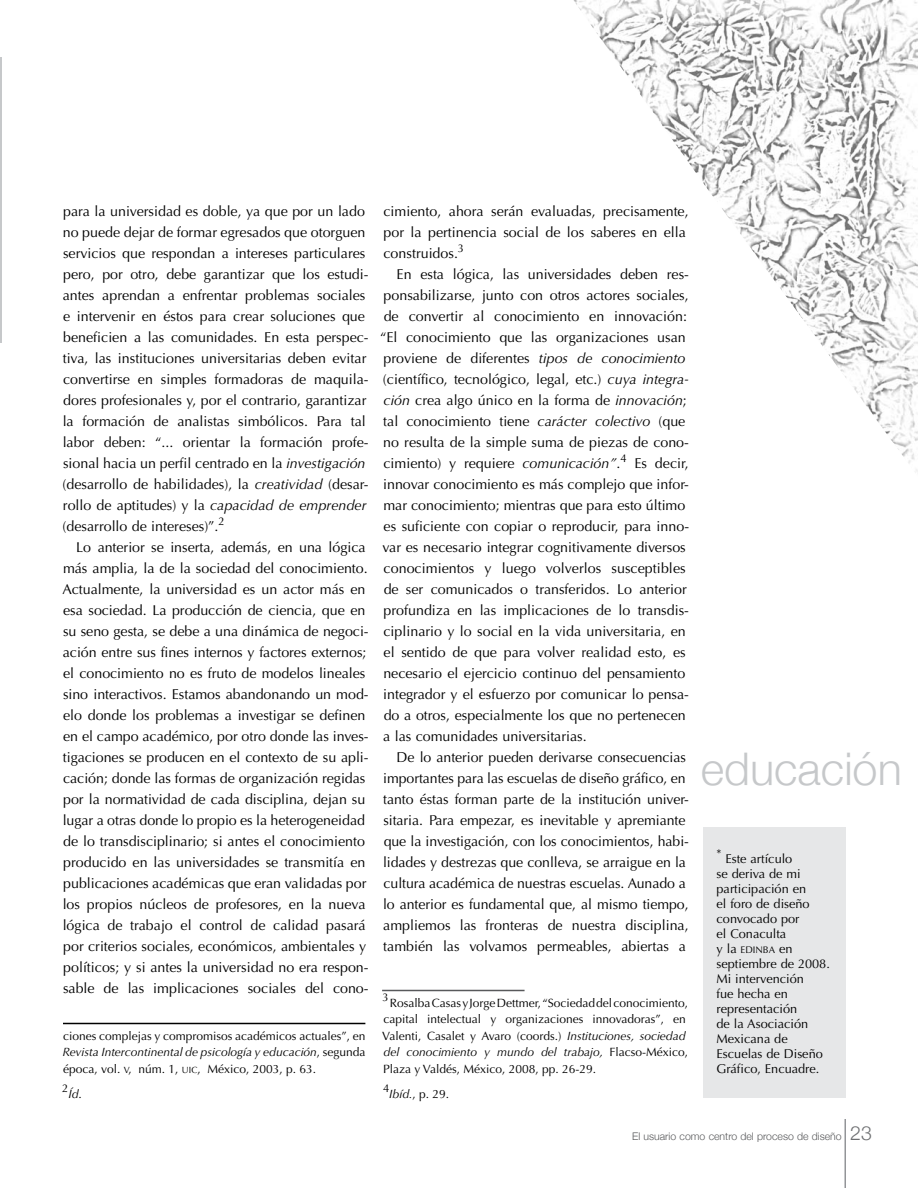
<style>
.page{position:relative;width:918px;height:1188px;background:#fff}
.page>*{position:absolute;margin:0;border:0;box-sizing:border-box;transform-origin:0 0}
.t1{font:300 45px "Helvetica Neue";color:#c6c8ca}
.t2{font:14.25px "Optima LT Std";color:#000}
.t3{font:12.75px/15px "Optima LT Std";color:#000}
.t4{font:12px/16.5px "Optima LT Std";color:#000;text-align:justify}
.t5{font:italic 12px "Optima LT Std";color:#000}
.t6{font:11.25px "Optima LT Std";color:#000}
.t7{font:300 10.5px "Helvetica Neue";color:#58595b}
.t8{font:9.6px "Optima LT Std";color:#000}
.s1{font-style:italic}
.s2{font-size:9px}
.s3{font-style:normal}
.s4{font-size:12.75px}
.s5{font-size:19.5px;color:#6d6f71}
</style>
<div class="page">
<hr style="left:844px;top:1119px;width:2px;height:69px;background:#939598">
<hr style="left:63px;top:1023px;width:302px;height:1px;background:#000">
<hr style="left:382px;top:990px;width:143px;height:1px;background:#58595b">
<img style="left:573px;top:0;width:345px;height:472px">
<div style="left:704px;top:827px;width:142px;height:271px;background:#e6e7e8"></div>
<hr style="left:0;top:57px;width:2px;height:286px;background:#c6c8ca">
<p class="t2" style="left:63px;top:203px;width:303px">para la universidad es doble, ya que por un lado</p>
<p class="t2" style="left:63px;top:224px;width:304px">no puede dejar de formar egresados que otorguen</p>
<p class="t2" style="left:63px;top:245px;width:304px">servicios que respondan a intereses particulares</p>
<p class="t2" style="left:63px;top:266px;width:307px">pero, por otro, debe garantizar que los estudi-</p>
<p class="t2" style="left:63px;top:287px;width:304px">antes aprendan a enfrentar problemas sociales</p>
<p class="t2" style="left:63px;top:308px;width:303px">e intervenir en éstos para crear soluciones que</p>
<p class="t2" style="left:63px;top:329px;width:307px">beneficien a las comunidades. En esta perspec-</p>
<p class="t2" style="left:63px;top:350px;width:305px">tiva, las instituciones universitarias deben evitar</p>
<p class="t2" style="left:63px;top:371px;width:307px">convertirse en simples formadoras de maquila-</p>
<p class="t2" style="left:63px;top:392px;width:305px">dores profesionales y, por el contrario, garantizar</p>
<p class="t2" style="left:63px;top:413px;width:305px">la formación de analistas simbólicos. Para tal</p>
<p class="t2" style="left:63px;top:434px;width:307px">labor deben: “... orientar la formación profe-</p>
<p class="t2" style="left:63px;top:455px;width:304px">sional hacia un perfil centrado en la <span class="s1">investigación</span></p>
<p class="t2" style="left:63px;top:476px;width:308px">(desarrollo de habilidades), la <span class="s1">creatividad</span> (desar-</p>
<p class="t2" style="left:63px;top:497px;width:305px">rollo de aptitudes) y la <span class="s1">capacidad de emprender</span></p>
<p class="t2" style="left:63px;top:518px;width:164px">(desarrollo de intereses)”.<sup>2</sup></p>
<p class="t2" style="left:76px;top:539px;width:291px">Lo anterior se inserta, además, en una lógica</p>
<p class="t2" style="left:63px;top:560px;width:306px">más amplia, la de la sociedad del conocimiento.</p>
<p class="t2" style="left:62px;top:581px;width:304px">Actualmente, la universidad es un actor más en</p>
<p class="t2" style="left:63px;top:602px;width:304px">esa sociedad. La producción de ciencia, que en</p>
<p class="t2" style="left:63px;top:623px;width:307px">su seno gesta, se debe a una dinámica de negoci-</p>
<p class="t2" style="left:63px;top:644px;width:305px">ación entre sus fines internos y factores externos;</p>
<p class="t2" style="left:63px;top:665px;width:304px">el conocimiento no es fruto de modelos lineales</p>
<p class="t2" style="left:63px;top:686px;width:307px">sino interactivos. Estamos abandonando un mod-</p>
<p class="t2" style="left:63px;top:707px;width:304px">elo donde los problemas a investigar se definen</p>
<p class="t2" style="left:63px;top:728px;width:307px">en el campo académico, por otro donde las inves-</p>
<p class="t2" style="left:63px;top:749px;width:307px">tigaciones se producen en el contexto de su apli-</p>
<p class="t2" style="left:63px;top:770px;width:304px">cación; donde las formas de organización regidas</p>
<p class="t2" style="left:63px;top:791px;width:304px">por la normatividad de cada disciplina, dejan su</p>
<p class="t2" style="left:63px;top:812px;width:304px">lugar a otras donde lo propio es la heterogeneidad</p>
<p class="t2" style="left:63px;top:833px;width:303px">de lo transdisciplinario; si antes el conocimiento</p>
<p class="t2" style="left:63px;top:854px;width:304px">producido en las universidades se transmitía en</p>
<p class="t2" style="left:63px;top:875px;width:305px">publicaciones académicas que eran validadas por</p>
<p class="t2" style="left:63px;top:896px;width:304px">los propios núcleos de profesores, en la nueva</p>
<p class="t2" style="left:63px;top:917px;width:304px">lógica de trabajo el control de calidad pasará</p>
<p class="t2" style="left:63px;top:938px;width:304px">por criterios sociales, económicos, ambientales y</p>
<p class="t2" style="left:63px;top:959px;width:307px">políticos; y si antes la universidad no era respon-</p>
<p class="t2" style="left:63px;top:980px;width:307px">sable de las implicaciones sociales del cono-</p>
<p class="t4" style="left:63px;top:1028px;width:304px">ciones complejas y compromisos académicos actuales”, en <span class="s1">Revista Intercontinental de psicología y educación</span>, segunda época, vol. <span class="s2">V</span>, núm. 1, <span class="s2">UIC</span>, México, 2003, p. 63.</p>
<p class="t6" style="left:62px;top:1082px;width:8px">2</p>
<p class="t5" style="left:68px;top:1087px;width:15px">Íd<span class="s3">.</span></p>
<p class="t2" style="left:384px;top:203px;width:307px">cimiento, ahora serán evaluadas, precisamente,</p>
<p class="t2" style="left:384px;top:224px;width:304px">por la pertinencia social de los saberes en ella</p>
<p class="t2" style="left:384px;top:245px;width:82px">construidos.<sup>3</sup></p>
<p class="t2" style="left:397px;top:266px;width:294px">En esta lógica, las universidades deben res-</p>
<p class="t2" style="left:384px;top:287px;width:307px">ponsabilizarse, junto con otros actores sociales,</p>
<p class="t2" style="left:384px;top:308px;width:305px">de convertir al conocimiento en innovación:</p>
<p class="t2" style="left:380px;top:329px;width:307px">“El conocimiento que las organizaciones usan</p>
<p class="t2" style="left:384px;top:350px;width:303px">proviene de diferentes <span class="s1">tipos de conocimiento</span></p>
<p class="t2" style="left:383px;top:371px;width:307px">(científico, tecnológico, legal, etc.) <span class="s1">cuya integra-</span></p>
<p class="t2" style="left:384px;top:392px;width:305px"><span class="s1">ción</span> crea algo único en la forma de <span class="s1">innovación</span>;</p>
<p class="t2" style="left:383px;top:413px;width:304px">tal conocimiento tiene <span class="s1">carácter colectivo</span> (que</p>
<p class="t2" style="left:383px;top:434px;width:307px">no resulta de la simple suma de piezas de cono-</p>
<p class="t2" style="left:384px;top:455px;width:307px">cimiento) y requiere <span class="s1">comunicación”</span>.<sup>4</sup> Es decir,</p>
<p class="t2" style="left:383px;top:476px;width:307px">innovar conocimiento es más complejo que infor-</p>
<p class="t2" style="left:383px;top:497px;width:304px">mar conocimiento; mientras que para esto último</p>
<p class="t2" style="left:384px;top:518px;width:307px">es suficiente con copiar o reproducir, para inno-</p>
<p class="t2" style="left:382px;top:539px;width:305px">var es necesario integrar cognitivamente diversos</p>
<p class="t2" style="left:384px;top:560px;width:304px">conocimientos y luego volverlos susceptibles</p>
<p class="t2" style="left:384px;top:581px;width:305px">de ser comunicados o transferidos. Lo anterior</p>
<p class="t2" style="left:384px;top:602px;width:307px">profundiza en las implicaciones de lo transdis-</p>
<p class="t2" style="left:384px;top:623px;width:304px">ciplinario y lo social en la vida universitaria, en</p>
<p class="t2" style="left:384px;top:644px;width:304px">el sentido de que para volver realidad esto, es</p>
<p class="t2" style="left:383px;top:665px;width:304px">necesario el ejercicio continuo del pensamiento</p>
<p class="t2" style="left:383px;top:686px;width:307px">integrador y el esfuerzo por comunicar lo pensa-</p>
<p class="t2" style="left:384px;top:707px;width:304px">do a otros, especialmente los que no pertenecen</p>
<p class="t2" style="left:383px;top:728px;width:205px">a las comunidades universitarias.</p>
<p class="t2" style="left:397px;top:749px;width:291px">De lo anterior pueden derivarse consecuencias</p>
<p class="t2" style="left:383px;top:770px;width:304px">importantes para las escuelas de diseño gráfico, en</p>
<p class="t2" style="left:383px;top:791px;width:307px">tanto éstas forman parte de la institución univer-</p>
<p class="t2" style="left:383px;top:812px;width:304px">sitaria. Para empezar, es inevitable y apremiante</p>
<p class="t2" style="left:384px;top:833px;width:307px">que la investigación, con los conocimientos, habi-</p>
<p class="t2" style="left:383px;top:854px;width:304px">lidades y destrezas que conlleva, se arraigue en la</p>
<p class="t2" style="left:384px;top:875px;width:304px">cultura académica de nuestras escuelas. Aunado a</p>
<p class="t2" style="left:383px;top:896px;width:307px">lo anterior es fundamental que, al mismo tiempo,</p>
<p class="t2" style="left:383px;top:917px;width:307px">ampliemos las fronteras de nuestra disciplina,</p>
<p class="t2" style="left:383px;top:938px;width:304px">también las volvamos permeables, abiertas a</p>
<p class="t6" style="left:382px;top:991px;width:8px">3</p>
<p class="t4" style="left:382px;top:995px;width:308px;text-align:left;text-indent:8px">Rosalba Casas y Jorge Dettmer, “Sociedad del conocimiento, capital intelectual y organizaciones innovadoras”, en Valenti, Casalet y Avaro (coords.) <span class="s1">Instituciones, sociedad del conocimiento y mundo del trabajo,</span> Flacso-México, Plaza y Valdés, México, 2008, pp. 26-29.</p>
<p class="t6" style="left:383px;top:1082px;width:8px">4</p>
<p class="t4" style="left:389px;top:1086px;width:62px"><span class="s1">Ibíd.</span>, p. 29.</p>
<p class="t1" style="left:701px;top:741px;width:202px">educación</p>
<p class="t6" style="left:717px;top:847px;width:6px">*</p>
<p class="t3" style="left:717px;top:851px;width:95px;text-indent:9px">Este artículo<br>se deriva de mi participación en el foro de diseño convocado por el Conaculta</p>
<p class="t8" style="left:717px;top:944px;width:78px"><span class="s4">y la</span> EDINBA <span class="s4">en</span></p>
<p class="t3" style="left:717px;top:956px;width:115px">septiembre de 2008.<br>Mi intervención<br>fue hecha en representación<br>de la Asociación<br>Mexicana de<br>Escuelas de Diseño<br>Gráfico, Encuadre.</p>
<p class="t7" style="left:632px;top:1130px;width:241px">El usuario como centro del proceso de diseño <span class="s5">23</span></p>
</div>
